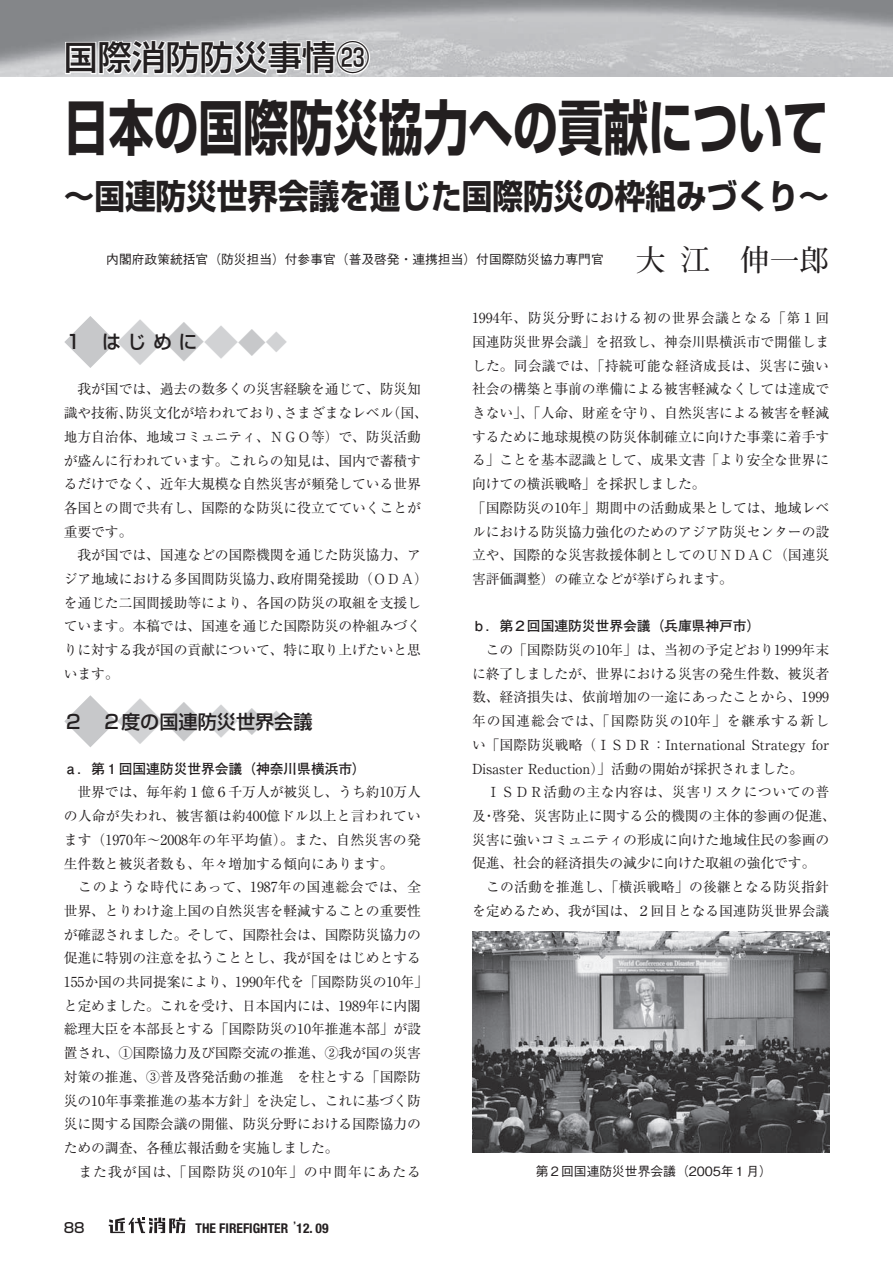
<style>
.page{position:relative;width:893px;height:1263px;background:#fff}
.page>*{position:absolute;margin:0;border:0;box-sizing:border-box;transform-origin:0 0}
.t1{font:700 59.55px "Shin Go Pro";color:#231f20;scale:.76 1}
.t2{font:46.8px "Ryumin Pro";color:#d1d2d4}
.t3{font:700 34.05px "Shin Go Pro";color:#231f20;scale:.9 1}
.t4{font:500 34.05px "Shin Go Pro";color:#231f20}
.t5{font:700 29.7px "Futo Min A101 Pro";color:#231f20}
.t6{font:500 19.2px "Shin Go Pro";color:#231f20}
.t7{font:13.8px/23.7px "Ryumin Pro";letter-spacing:-.005em;color:#231f20}
.t8{font:700 13.8px "Futo Go B101 Pro";letter-spacing:-.005em;color:#231f20}
.t9{font:500 13.8px "Shin Go Pro";color:#231f20}
.t10{font:700 condensed 13.5px "Helvetica Neue";color:#231f20}
.t11{font:500 12.75px "Gothic BBB Pro";color:#231f20}
.s1{font-family:"Ryumin Pro";font-weight:400;font-size:53.1px;color:#c7c8ca}
.s2{font-size:40.35px;color:#c7c8ca}
.s3{font-size:34.05px}
.s4{font-family:"Shin Go Pro";font-weight:400;font-stretch:normal}
</style>
<div class="page">
<svg style="left:109px;top:1217px;width:76px;height:16px"></svg>
<img style="left:0;top:0;width:893px;height:77px">
<svg style="left:64px;top:38px;width:307px;height:39px"></svg>
<img style="left:472px;top:931px;width:357px;height:221px">
<h3 class="t4" style="left:64px;top:29px;width:308px">国際消防防災事情㉓</h3>
<h1 class="t1" style="left:64px;top:80px;width:1007px">日本の国際防災協力への貢献について</h1>
<h3 class="t3" style="left:64px;top:169px;width:852px">～国連防災世界会議を通じた国際防災の枠組みづくり～</h3>
<p class="t11" style="left:106px;top:249px;width:499px">内閣府政策統括官（防災担当）付参事官（普及啓発・連携担当）付国際防災協力専門官</p>
<h3 class="t5" style="left:636px;top:236px;width:195px">大江　伸一郎</h3>
<h3 class="t6" style="left:64px;top:326px;width:135px"><span class="s1">◆</span>１　は じ め に</h3>
<h2 class="t2" style="left:117px;top:305px;width:172px">◆<span class="s2">◆</span><span class="s3">◆</span><sup>◆</sup><sup>◆</sup></h2>
<p class="t7" style="left:64px;top:376px;width:366px">　我が国では、過去の数多くの災害経験を通じて、防災知識や技術、防災文化が培われており、さまざまなレベル（国、地方自治体、地域コミュニティ、ＮＧＯ等）で、防災活動が盛んに行われています。これらの知見は、国内で蓄積するだけでなく、近年大規模な自然災害が頻発している世界各国との間で共有し、国際的な防災に役立てていくことが重要です。<br>　我が国では、国連などの国際機関を通じた防災協力、アジア地域における多国間防災協力、政府開発援助（ＯＤＡ）を通じた二国間援助等により、各国の防災の取組を支援しています。本稿では、国連を通じた国際防災の枠組みづくりに対する我が国の貢献について、特に取り上げたいと思います。</p>
<h3 class="t6" style="left:64px;top:705px;width:250px"><span class="s1">◆</span>２　２度の国連防災世界会議</h3>
<h2 class="t2" style="left:117px;top:685px;width:172px">◆<span class="s2">◆</span><span class="s3">◆</span><sup>◆</sup><sup>◆</sup></h2>
<p class="t8" style="left:64px;top:757px;width:304px">ａ．第１回国連防災世界会議（神奈川県横浜市）</p>
<p class="t7" style="left:64px;top:779px;width:366px">　世界では、毎年約１億６千万人が被災し、うち約10万人の人命が失われ、被害額は約400億ドル以上と言われています（1970年～2008年の年平均値）。また、自然災害の発生件数と被災者数も、年々増加する傾向にあります。<br>　このような時代にあって、1987年の国連総会では、全世界、とりわけ途上国の自然災害を軽減することの重要性が確認されました。そして、国際社会は、国際防災協力の促進に特別の注意を払うこととし、我が国をはじめとする<br>155か国の共同提案により、1990年代を「国際防災の10年」と定めました。これを受け、日本国内には、1989年に内閣総理大臣を本部長とする「国際防災の10年推進本部」が設置され、①国際協力及び国際交流の推進、②我が国の災害対策の推進、③普及啓発活動の推進　を柱とする「国際防災の10年事業推進の基本方針」を決定し、これに基づく防災に関する国際会議の開催、防災分野における国際協力のための調査、各種広報活動を実施しました。<br>　また我が国は、「国際防災の10年」の中間年にあたる</p>
<p class="t9" style="left:64px;top:1216px;width:22px">88</p>
<p class="t10" style="left:196px;top:1220px;width:134px">THE FIREFIGHTER <span class="s4">’</span>12. 09</p>
<p class="t7" style="left:472px;top:305px;width:359px">1994年、防災分野における初の世界会議となる「第１回国連防災世界会議」を招致し、神奈川県横浜市で開催しました。同会議では、「持続可能な経済成長は、災害に強い社会の構築と事前の準備による被害軽減なくしては達成できない」、「人命、財産を守り、自然災害による被害を軽減するために地球規模の防災体制確立に向けた事業に着手する」ことを基本認識として、成果文書「より安全な世界に向けての横浜戦略」を採択しました。<br>「国際防災の10年」期間中の活動成果としては、地域レベルにおける防災協力強化のためのアジア防災センターの設立や、国際的な災害救援体制としてのＵＮＤＡＣ（国連災害評価調整）の確立などが挙げられます。</p>
<p class="t8" style="left:472px;top:615px;width:290px">ｂ．第２回国連防災世界会議（兵庫県神戸市）</p>
<p class="t7" style="left:472px;top:637px;width:366px">　この「国際防災の10年」は、当初の予定どおり1999年末に終了しましたが、世界における災害の発生件数、被災者数、経済損失は、依前増加の一途にあったことから、1999年の国連総会では、「国際防災の10年」を継承する新しい「国際防災戦略（ＩＳＤＲ：International Strategy for<br>Disaster Reduction）」活動の開始が採択されました。<br>　ＩＳＤＲ活動の主な内容は、災害リスクについての普及・啓発、災害防止に関する公的機関の主体的参画の促進、災害に強いコミュニティの形成に向けた地域住民の参画の促進、社会的経済損失の減少に向けた取組の強化です。<br>　この活動を推進し、「横浜戦略」の後継となる防災指針を定めるため、我が国は、２回目となる国連防災世界会議</p>
<p class="t11" style="left:536px;top:1161px;width:238px">第２回国連防災世界会議（2005年１月）</p>
</div>
